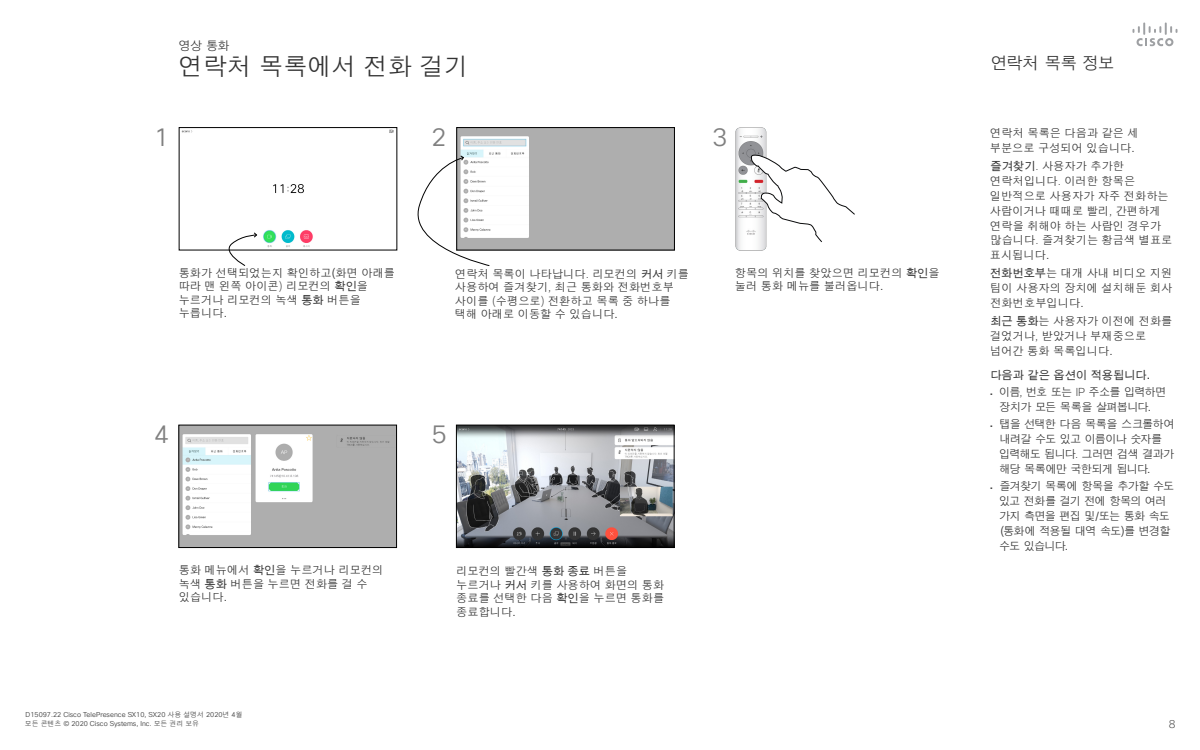
<style>
.page{position:relative;width:1200px;height:750px;background:#fff}
.page>*{position:absolute;margin:0;border:0;box-sizing:border-box;transform-origin:0 0}
.t1{font:25px "Cisco Sans KOR Light";color:#808080}
.t2{font:24.31px "Cisco Sans KOR Light";color:#333}
.t3{font:16.88px "Cisco Sans KOR Light";letter-spacing:-.07em;color:#333}
.t4{font:12.19px "Cisco Sans KOR Light";color:#333}
.t5{font:11.25px/13.5px "Cisco Sans KOR Light";color:#333}
.t6{font:11.25px/15px "Cisco Sans KOR Light";letter-spacing:-.08em;color:#333}
.t7{font:11.25px/15px "Cisco Sans KOR Light";letter-spacing:-.085em;color:#333}
.t8{font:11.25px/15px "Cisco Sans KOR Light";letter-spacing:-.075em;color:#333}
.t9{font:11.25px "Cisco Sans KOR";color:#333}
.t10{font:200 11.25px "Cisco Sans";color:#3d3d3d}
.t11{font:6.88px/8.2px "Cisco Sans KOR Light";color:#3d3d3d}
.s1{font-family:"Cisco Sans";font-weight:200}
.s2{font-family:"Cisco Sans KOR"}
</style>
<div class="page">
<svg style="left:1132px;top:22px;width:46px;height:24px"></svg>
<img style="left:181px;top:129px;width:213px;height:119px">
<div style="left:179px;top:127px;width:218px;height:123px;border:1px solid #000"></div>
<img style="left:181px;top:427px;width:214px;height:119px">
<div style="left:179px;top:425px;width:218px;height:123px;border:1px solid #000"></div>
<img style="left:459px;top:129px;width:214px;height:119px">
<div style="left:457px;top:127px;width:218px;height:123px;border:1px solid #000"></div>
<img style="left:458px;top:427px;width:214px;height:119px">
<div style="left:456px;top:425px;width:218px;height:123px;border:1px solid #000"></div>
<img style="left:735px;top:127px;width:32px;height:124px">
<svg style="left:751px;top:154px;width:104px;height:88px"></svg>
<svg style="left:221px;top:232px;width:36px;height:34px"></svg>
<svg style="left:417px;top:155px;width:73px;height:111px"></svg>
<p class="t4" style="left:179px;top:38px;width:52px">영상 통화</p>
<h2 class="t2" style="left:179px;top:50px;width:291px">연락처 목록에서 전화 걸기</h2>
<h1 class="t1" style="left:154px;top:121px;width:17px">1</h1>
<h1 class="t1" style="left:432px;top:121px;width:16px">2</h1>
<h1 class="t1" style="left:713px;top:121px;width:16px">3</h1>
<p class="t5" style="left:179px;top:266px;width:218px">통화가 선택되었는지 확인하고(화면 아래를 따라 맨 왼쪽 아이콘<span class="s1">)</span> 리모컨의 <span class="s2">확인</span>을 누르거나 리모컨의 녹색 <span class="s2">통화</span> 버튼을 누릅니다.</p>
<p class="t5" style="left:455px;top:267px;width:236px">연락처 목록이 나타납니다<span class="s1">.</span> 리모컨의 <span class="s2">커서</span> 키를 사용하여 즐겨찾기<span class="s1">,</span> 최근 통화와 전화번호부 사이를 <span class="s1">(</span>수평으로<span class="s1">)</span> 전환하고 목록 중 하나를 택해 아래로 이동할 수 있습니다.</p>
<h1 class="t1" style="left:154px;top:418px;width:16px">4</h1>
<h1 class="t1" style="left:432px;top:418px;width:16px">5</h1>
<p class="t5" style="left:735px;top:266px;width:206px">항목의 위치를 찾았으면 리모컨의 <span class="s2">확인</span>을 눌러 통화 메뉴를 불러옵니다.</p>
<p class="t5" style="left:179px;top:564px;width:206px">통화 메뉴에서 <span class="s2">확인</span>을 누르거나 리모컨의 녹색 <span class="s2">통화</span> 버튼을 누르면 전화를 걸 수 있습니다.</p>
<p class="t11" style="left:25px;top:711px;width:219px">D15097.22 Cisco TelePresence SX10, SX20 사용 설명서 2020년 4월 모든 콘텐츠 © 2020 Cisco Systems, Inc. 모든 권리 보유</p>
<p class="t5" style="left:456px;top:564px;width:210px">리모컨의 빨간색 <span class="s2">통화 종료</span> 버튼을 누르거나 <span class="s2">커서</span> 키를 사용하여 화면의 통화 종료를 선택한 다음 <span class="s2">확인</span>을 누르면 통화를 종료합니다.</p>
<h3 class="t3" style="left:991px;top:52px;width:125px">연락처 목록 정보</h3>
<p class="t5" style="left:990px;top:125px;width:151px;line-height:15px">연락처 목록은 다음과 같은 세 부분으로 구성되어 있습니다.</p>
<p class="t5" style="left:990px;top:158px;width:184px;line-height:15px"><span class="s2">즐겨찾기</span><span class="s1">.</span> 사용자가 추가한 연락처입니다<span class="s1">.</span> 이러한 항목은 일반적으로 사용자가 자주 전화하는 사람이거나 때때로 빨리<span class="s1">,</span> 간편하게 연락을 취해야 하는 사람인 경우가 많습니다<span class="s1">.</span> 즐겨찾기는 황금색 별표로 표시됩니다.</p>
<p class="t5" style="left:990px;top:266px;width:184px;line-height:15px;text-align:justify"><span class="s2">전화번호부</span>는 대개 사내 비디오 지원 팀이 사용자의 장치에 설치해둔 회사 전화번호부입니다.</p>
<p class="t5" style="left:990px;top:313px;width:184px;line-height:15px"><span class="s2">최근 통화</span>는 사용자가 이전에 전화를 걸었거나<span class="s1">,</span> 받았거나 부재중으로 넘어간 통화 목록입니다.</p>
<p class="t9" style="left:990px;top:367px;width:161px">다음과 같은 옵션이 적용됩니다.</p>
<p class="t8" style="left:999px;top:385px;width:169px;text-indent:-9px"><sub>•</sub> 이름<span class="s1">,</span> 번호 또는 <span class="s1">IP</span> 주소를 입력하면 장치가 모든 목록을 살펴봅니다.</p>
<p class="t7" style="left:999px;top:417px;width:177px;text-indent:-9px"><sub>•</sub> 탭을 선택한 다음 목록을 스크롤하여 내려갈 수도 있고 이름이나 숫자를 입력해도 됩니다<span class="s1">.</span> 그러면 검색 결과가 해당 목록에만 국한되게 됩니다.</p>
<p class="t6" style="left:999px;top:478px;width:177px;text-indent:-9px"><sub>•</sub> 즐겨찾기 목록에 항목을 추가할 수도 있고 전화를 걸기 전에 항목의 여러 가지 측면을 편집 및/또는 통화 속도 (통화에 적용될 대역 속도)를 변경할 수도 있습니다.</p>
<p class="t10" style="left:1169px;top:716px;width:8px">8</p>
</div>
